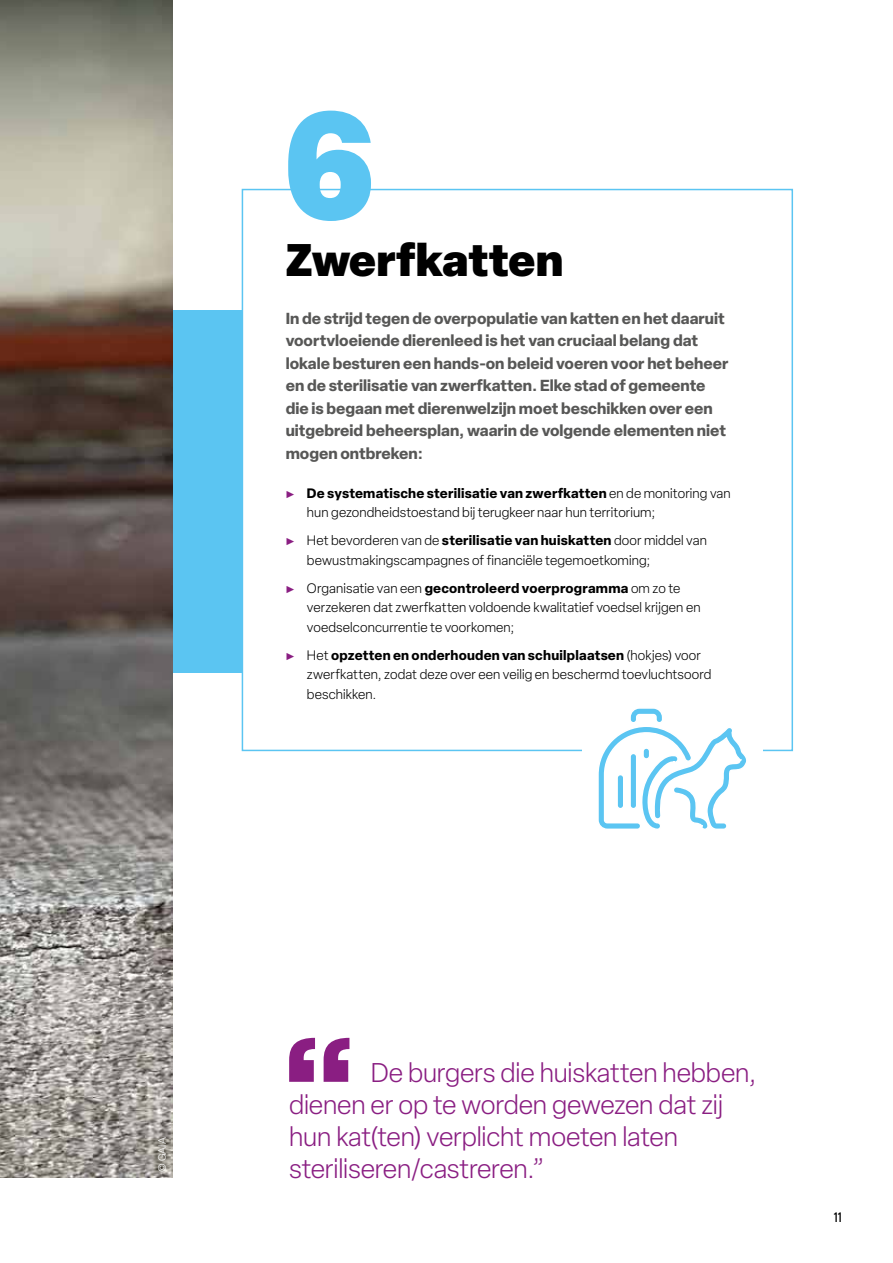
<style>
.page{position:relative;width:893px;height:1263px;background:#fff}
.page>*{position:absolute;margin:0;border:0;box-sizing:border-box;transform-origin:0 0}
.t1{font:900 150px "Elza";color:#5bc5f2}
.t2{font:900 45px "Elza";letter-spacing:-.005em;color:#000}
.t3{font:300 26.7px/32.1px "Elza";letter-spacing:-.005em;color:#8a1e82}
.t4{font:700 15.75px/22.5px "Elza";color:#575756}
.t5{font:300 13.5px/19.5px "Elza";letter-spacing:.01em;color:#000}
.t6{font:500 condensed 13.5px "Elza";color:#000}
.t7{font:300 10.5px "Elza";color:#fff}
.s1{color:#8a1e82}
.s2{font-weight:700}
</style>
<div class="page">
<div style="left:100px;top:310px;width:222px;height:363px;background:#5bc5f2"></div>
<svg style="left:289px;top:1038px;width:60px;height:44px"></svg>
<div style="left:242px;top:190px;width:550px;height:560px;background:#fff"></div>
<svg style="left:598px;top:708px;width:149px;height:121px"></svg>
<img style="left:0;top:0;width:172px;height:1178px">
<h1 class="t1" style="left:284px;top:56px;width:94px">6</h1>
<h2 class="t2" style="left:286px;top:227px;width:279px">Zwerfkatten</h2>
<p class="t4" style="left:286px;top:306px;width:444px">In de strijd tegen de overpopulatie van katten en het daaruit voortvloeiende dierenleed is het van cruciaal belang dat lokale besturen een hands-on beleid voeren voor het beheer en de sterilisatie van zwerfkatten. Elke stad of gemeente die is begaan met dierenwelzijn moet beschikken over een uitgebreid beheersplan, waarin de volgende elementen niet mogen ontbreken:</p>
<p class="t5" style="left:307px;top:483px;width:425px;text-indent:-21px"><span class="s1">►</span> <span class="s2">De systematische sterilisatie van zwerfkatten</span> en de monitoring van hun gezondheidstoestand bij terugkeer naar hun territorium;</p>
<p class="t5" style="left:307px;top:530px;width:401px;text-indent:-21px"><span class="s1">►</span> Het bevorderen van de <span class="s2">sterilisatie van huiskatten</span> door middel van bewustmakingscampagnes of financiële tegemoetkoming;</p>
<p class="t5" style="left:307px;top:578px;width:395px;text-indent:-21px"><span class="s1">►</span> Organisatie van een <span class="s2">gecontroleerd voerprogramma</span> om zo te verzekeren dat zwerfkatten voldoende kwalitatief voedsel krijgen en voedselconcurrentie te voorkomen;</p>
<p class="t5" style="left:307px;top:645px;width:406px;text-indent:-21px"><span class="s1">►</span> Het <span class="s2">opzetten en onderhouden van schuilplaatsen</span> (hokjes) voor zwerfkatten, zodat deze over een veilig en beschermd toevluchtsoord beschikken.</p>
<p class="t7" style="left:155px;top:1171px;width:36px;rotate:-90deg">© GAIA</p>
<h3 class="t3" style="left:289px;top:1056px;width:469px;text-indent:82px">De burgers die huiskatten hebben, dienen er op te worden gewezen dat zij hun kat(ten) verplicht moeten laten steriliseren/castreren.”</h3>
<p class="t6" style="left:834px;top:1208px;width:9px">11</p>
</div>
